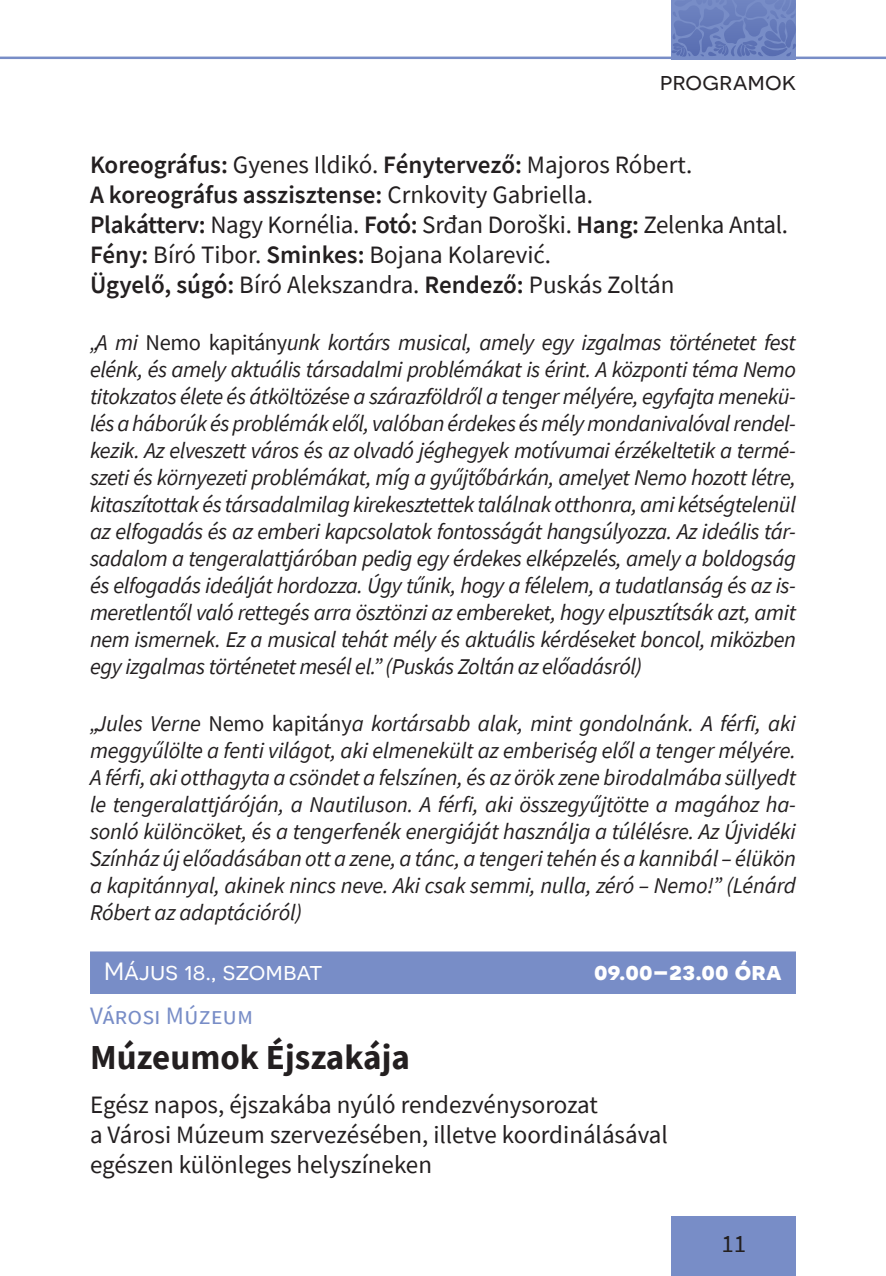
<style>
.page{position:relative;width:886px;height:1276px;background:#fff}
.page>*{position:absolute;margin:0;border:0;box-sizing:border-box;transform-origin:0 0}
.t1{font:700 35px "Source Sans Pro";color:#231f20}
.t2{font:25px/30px "Source Sans Pro";color:#231f20}
.t3{font:25px "Novecentosanswide";color:#fff}
.t4{font:700 25px "Novecentosanswide";color:#fff}
.t5{font:25px "Source Sans Pro";color:#788dc7}
.t6{font:25px "Novecentosanswide";color:#231f20}
.t7{font:italic 22.5px/27px "Source Sans Pro";letter-spacing:-.02em;color:#231f20;text-align:justify}
.s1{font-weight:600}
.s2{font-style:normal}
</style>
<div class="page">
<svg style="left:671px;top:0;width:125px;height:57px;background:#6b80be"></svg>
<hr style="left:0;top:57px;width:886px;height:2px;background:#788dc7">
<div style="left:672px;top:1216px;width:124px;height:60px;background:#788dc7"></div>
<div style="left:90px;top:951px;width:706px;height:43px;background:#788dc7"></div>
<p class="t6" style="left:660px;top:67px;width:138px">programok</p>
<p class="t2" style="left:90px;top:149px;width:700px"><span class="s1">Koreográfus:</span> Gyenes Ildikó. <span class="s1">Fénytervező:</span> Majoros Róbert.<br><span class="s1">A koreográfus asszisztense:</span> Crnkovity Gabriella.<br><span class="s1">Plakátterv:</span> Nagy Kornélia. <span class="s1">Fotó:</span> Srđan Doroški. <span class="s1">Hang:</span> Zelenka Antal.<br><span class="s1">Fény:</span> Bíró Tibor. <span class="s1">Sminkes:</span> Bojana Kolarević.<br><span class="s1">Ügyelő, súgó:</span> Bíró Alekszandra. <span class="s1">Rendező:</span> Puskás Zoltán</p>
<p class="t7" style="left:90px;top:328px;width:707px">„A mi <span class="s2">Nemo kapitány</span>unk kortárs musical, amely egy izgalmas történetet fest elénk, és amely aktuális társadalmi problémákat is érint. A központi téma Nemo titokzatos élete és átköltözése a szárazföldről a tenger mélyére, egyfajta menekü&shy;lés a háborúk és problémák elől, valóban érdekes és mély mondanivalóval rendel&shy;kezik. Az elveszett város és az olvadó jéghegyek motívumai érzékeltetik a termé&shy;szeti és környezeti problémákat, míg a gyűjtőbárkán, amelyet Nemo hozott létre, kitaszítottak és társadalmilag kirekesztettek találnak otthonra, ami kétségtelenül az elfogadás és az emberi kapcsolatok fontosságát hangsúlyozza. Az ideális tár&shy;sadalom a tengeralattjáróban pedig egy érdekes elképzelés, amely a boldogság és elfogadás ideálját hordozza. Úgy tűnik, hogy a félelem, a tudatlanság és az is&shy;meretlentől való rettegés arra ösztönzi az embereket, hogy elpusztítsák azt, amit nem ismernek. Ez a musical tehát mély és aktuális kérdéseket boncol, miközben egy izgalmas történetet mesél el.” (Puskás Zoltán az előadásról)</p>
<p class="t7" style="left:90px;top:709px;width:707px">„Jules Verne <span class="s2">Nemo kapitány</span>a kortársabb alak, mint gondolnánk. A férfi, aki meggyűlölte a fenti világot, aki elmenekült az emberiség elől a tenger mélyére.<br>A férfi, aki otthagyta a csöndet a felszínen, és az örök zene birodalmába süllyedt le tengeralattjáróján, a Nautiluson. A férfi, aki összegyűjtötte a magához ha&shy;sonló különcöket, és a tengerfenék energiáját használja a túlélésre. Az Újvidéki Színház új előadásában ott a zene, a tánc, a tengeri tehén és a kannibál – élükön a kapitánnyal, akinek nincs neve. Aki csak semmi, nulla, zéró – Nemo!” (Lénárd Róbert az adaptációról)</p>
<p class="t3" style="left:104px;top:956px;width:220px">Május 18., szombat</p>
<p class="t4" style="left:594px;top:955px;width:189px">09.00–23.00 óra</p>
<p class="t5" style="left:90px;top:1000px;width:165px">Városi Múzeum</p>
<h1 class="t1" style="left:90px;top:1033px;width:321px">Múzeumok Éjszakája</h1>
<p class="t2" style="left:90px;top:1089px;width:579px">Egész napos, éjszakába nyúló rendezvénysorozat<br>a Városi Múzeum szervezésében, illetve koordinálásával egészen különleges helyszíneken</p>
<p class="t2" style="left:721px;top:1229px;width:26px">11</p>
</div>
